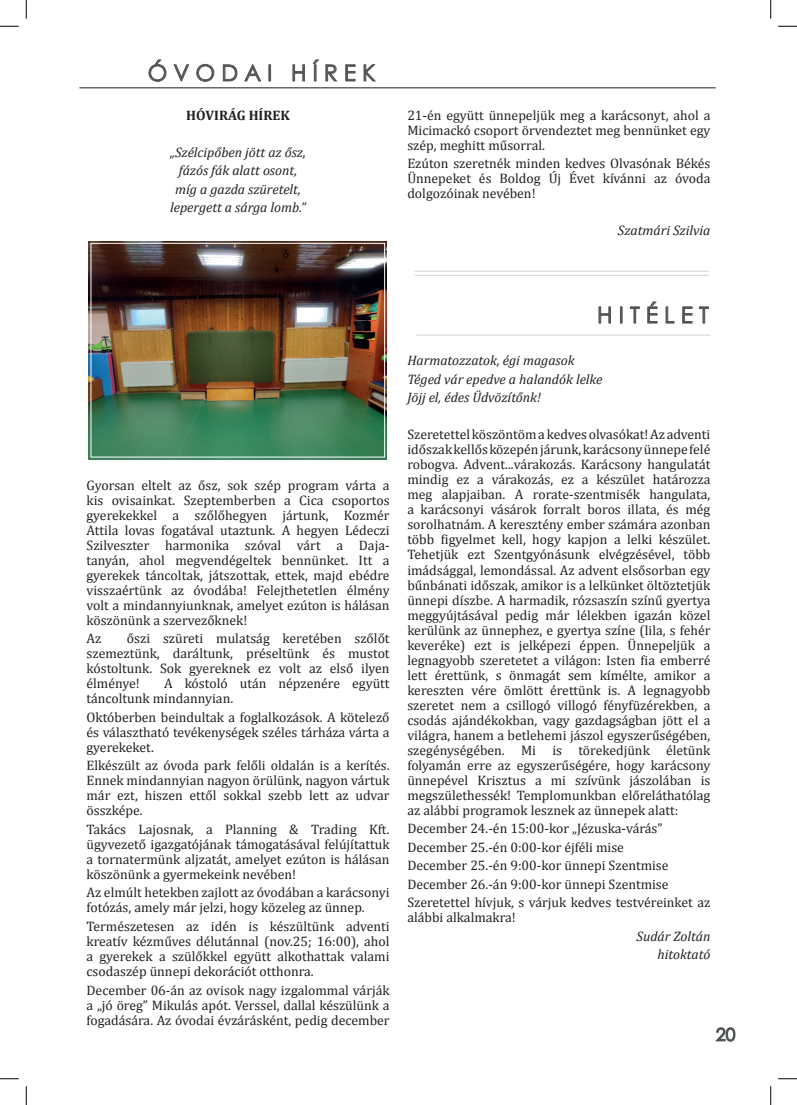
<style>
.page{position:relative;width:797px;height:1105px;background:#fff}
.page>*{position:absolute;margin:0;border:0;box-sizing:border-box;transform-origin:0 0}
.t1{font:22.5px "Century Gothic";color:#515455}
.t2{font:13.75px/15px "Cambria";color:#231f20;text-align:justify}
.t3{font:italic 13.75px/18.5px "Cambria";color:#231f20;text-align:center}
.t4{font:700 13.75px "Cambria";color:#231f20}
</style>
<div class="page">
<svg style="left:715px;top:1027px;width:21px;height:15px"></svg>
<hr style="left:79px;top:88px;width:636px;height:1px;background:#231f20">
<svg style="left:148px;top:60px;width:19px;height:22px"></svg>
<svg style="left:174px;top:64px;width:15px;height:18px"></svg>
<svg style="left:196px;top:64px;width:18px;height:18px"></svg>
<svg style="left:223px;top:64px;width:14px;height:18px"></svg>
<svg style="left:244px;top:64px;width:17px;height:18px"></svg>
<svg style="left:269px;top:65px;width:1px;height:16px"></svg>
<svg style="left:292px;top:64px;width:13px;height:18px"></svg>
<svg style="left:313px;top:60px;width:6px;height:22px"></svg>
<svg style="left:325px;top:64px;width:12px;height:18px"></svg>
<svg style="left:345px;top:64px;width:11px;height:18px"></svg>
<svg style="left:363px;top:64px;width:12px;height:18px"></svg>
<img style="left:88px;top:241px;width:299px;height:219px">
<div style="left:91px;top:243px;width:294px;height:214px;border:1px solid #fff"></div>
<hr style="left:414px;top:271px;width:294px;height:1px;background:#d8d0c9">
<hr style="left:414px;top:275px;width:294px;height:1px;background:#d8d0c9">
<hr style="left:416px;top:335px;width:294px;height:1px;background:#d8d0c9">
<svg style="left:598px;top:306px;width:13px;height:18px"></svg>
<svg style="left:620px;top:307px;width:2px;height:16px"></svg>
<svg style="left:629px;top:306px;width:11px;height:18px"></svg>
<svg style="left:647px;top:302px;width:10px;height:22px"></svg>
<svg style="left:665px;top:306px;width:9px;height:18px"></svg>
<svg style="left:682px;top:306px;width:10px;height:18px"></svg>
<svg style="left:699px;top:306px;width:10px;height:18px"></svg>
<svg style="left:0;top:25px;width:19px;height:2px"></svg>
<svg style="left:778px;top:25px;width:19px;height:2px"></svg>
<svg style="left:0;top:1078px;width:19px;height:1px"></svg>
<svg style="left:778px;top:1078px;width:19px;height:1px"></svg>
<svg style="left:25px;top:0;width:2px;height:19px"></svg>
<svg style="left:25px;top:1086px;width:2px;height:19px"></svg>
<svg style="left:770px;top:0;width:1px;height:19px"></svg>
<svg style="left:770px;top:1086px;width:1px;height:19px"></svg>
<h1 class="t1" style="left:148px;top:57px;width:229px">Ó V O D A I H Í R E K</h1>
<p class="t4" style="left:186px;top:105px;width:105px">HÓVIRÁG HÍREK</p>
<p class="t3" style="left:170px;top:142px;width:137px">„Szélcipőben jött az ősz, fázós fák alatt osont, míg a gazda szüretelt, lepergett a sárga lomb.”</p>
<p class="t2" style="left:407px;top:108px;width:304px">21-én együtt ünnepeljük meg a karácsonyt, ahol a Micimackó csoport örvendeztet meg bennünket egy szép, meghitt műsorral.</p>
<p class="t2" style="left:407px;top:156px;width:304px">Ezúton szeretnék minden kedves Olvasónak Békés Ünnepeket és Boldog Új Évet kívánni az óvoda dolgozóinak nevében!</p>
<p class="t3" style="left:618px;top:221px;width:94px">Szatmári Szilvia</p>
<p class="t2" style="left:86px;top:477px;width:304px">Gyorsan eltelt az ősz, sok szép program várta a kis ovisainkat. Szeptemberben a Cica csoportos gyerekekkel a szőlőhegyen jártunk, Kozmér Attila lovas fogatával utaztunk. A hegyen Lédeczi Szilveszter harmonika szóval várt a Daja&shy;tanyán, ahol megvendégeltek bennünket. Itt a gyerekek táncoltak, játszottak, ettek, majd ebédre visszaértünk az óvodába! Felejthetetlen élmény volt a mindannyiunknak, amelyet ezúton is hálásan köszönünk a szervezőknek!</p>
<p class="t2" style="left:86px;top:631px;width:16px">Az</p>
<p class="t2" style="left:86px;top:631px;width:304px;text-indent:40px">őszi szüreti mulatság keretében szőlőt szemeztünk, daráltunk, préseltünk és mustot kóstoltunk. Sok gyereknek ez volt az első ilyen élménye!</p>
<p class="t2" style="left:86px;top:676px;width:304px;text-indent:77px">A kóstoló után népzenére együtt táncoltunk mindannyian.</p>
<p class="t2" style="left:86px;top:709px;width:304px">Októberben beindultak a foglalkozások. A kötelező és választható tevékenységek széles tárháza várta a gyerekeket.</p>
<p class="t2" style="left:86px;top:758px;width:304px">Elkészült az óvoda park felőli oldalán is a kerítés.<br>Ennek mindannyian nagyon örülünk, nagyon vártuk már ezt, hiszen ettől sokkal szebb lett az udvar összképe.</p>
<p class="t2" style="left:86px;top:822px;width:304px">Takács Lajosnak, a Planning &amp; Trading Kft. ügyvezető igazgatójának támogatásával felújítattuk a tornatermünk aljzatát, amelyet ezúton is hálásan köszönünk a gyermekeink nevében!</p>
<p class="t2" style="left:86px;top:885px;width:304px">Az elmúlt hetekben zajlott az óvodában a karácsonyi fotózás, amely már jelzi, hogy közeleg az ünnep.</p>
<p class="t2" style="left:86px;top:919px;width:304px">Természetesen az idén is készültünk adventi kreatív kézműves délutánnal (nov.25; 16:00), ahol a gyerekek a szülőkkel együtt alkothattak valami csodaszép ünnepi dekorációt otthonra.</p>
<p class="t2" style="left:86px;top:982px;width:304px">December 06-án az ovisok nagy izgalommal várják a „jó öreg” Mikulás apót. Verssel, dallal készülünk a fogadására. Az óvodai évzárásként, pedig december</p>
<h1 class="t1" style="left:597px;top:299px;width:113px">H I T É L E T</h1>
<p class="t3" style="left:407px;top:351px;width:197px;text-align:left">Harmatozzatok, égi magasok<br>Téged vár epedve a halandók lelke<br>Jöjj el, édes Üdvözítőnk!</p>
<p class="t2" style="left:407px;top:427px;width:304px">Szeretettel köszöntöm a kedves olvasókat! Az adventi időszak kellős közepén járunk, karácsony ünnepe felé robogva. Advent...várakozás. Karácsony hangulatát mindig ez a várakozás, ez a készület határozza meg alapjaiban. A rorate-szentmisék hangulata, a karácsonyi vásárok forralt boros illata, és még sorolhatnám. A keresztény ember számára azonban több figyelmet kell, hogy kapjon a lelki készület.<br>Tehetjük ezt Szentgyónásunk elvégzésével, több imádsággal, lemondással. Az advent elsősorban egy bűnbánati időszak, amikor is a lelkünket öltöztetjük ünnepi díszbe. A harmadik, rózsaszín színű gyertya meggyújtásával pedig már lélekben igazán közel kerülünk az ünnephez, e gyertya színe (lila, s fehér keveréke) ezt is jelképezi éppen. Ünnepeljük a legnagyobb szeretetet a világon: Isten fia emberré lett érettünk, s önmagát sem kímélte, amikor a kereszten vére ömlött érettünk is. A legnagyobb szeretet nem a csillogó villogó fényfüzérekben, a csodás ajándékokban, vagy gazdagságban jött el a világra, hanem a betlehemi jászol egyszerűségében, szegénységében. Mi is törekedjünk életünk folyamán erre az egyszerűségére, hogy karácsony ünnepével Krisztus a mi szívünk jászolában is megszülethessék! Templomunkban előreláthatólag az alábbi programok lesznek az ünnepek alatt:</p>
<p class="t2" style="left:407px;top:819px;width:304px;line-height:18.5px;text-align:left">December 24.-én 15:00-kor „Jézuska-várás” December 25.-én 0:00-kor éjféli mise<br>December 25.-én 9:00-kor ünnepi Szentmise December 26.-án 9:00-kor ünnepi Szentmise Szeretettel hívjuk, s várjuk kedves testvéreinket az</p>
<p class="t2" style="left:407px;top:910px;width:110px">alábbi alkalmakra!</p>
<p class="t3" style="left:636px;top:926px;width:75px;text-align:right">Sudár Zoltán hitoktató</p>
</div>
